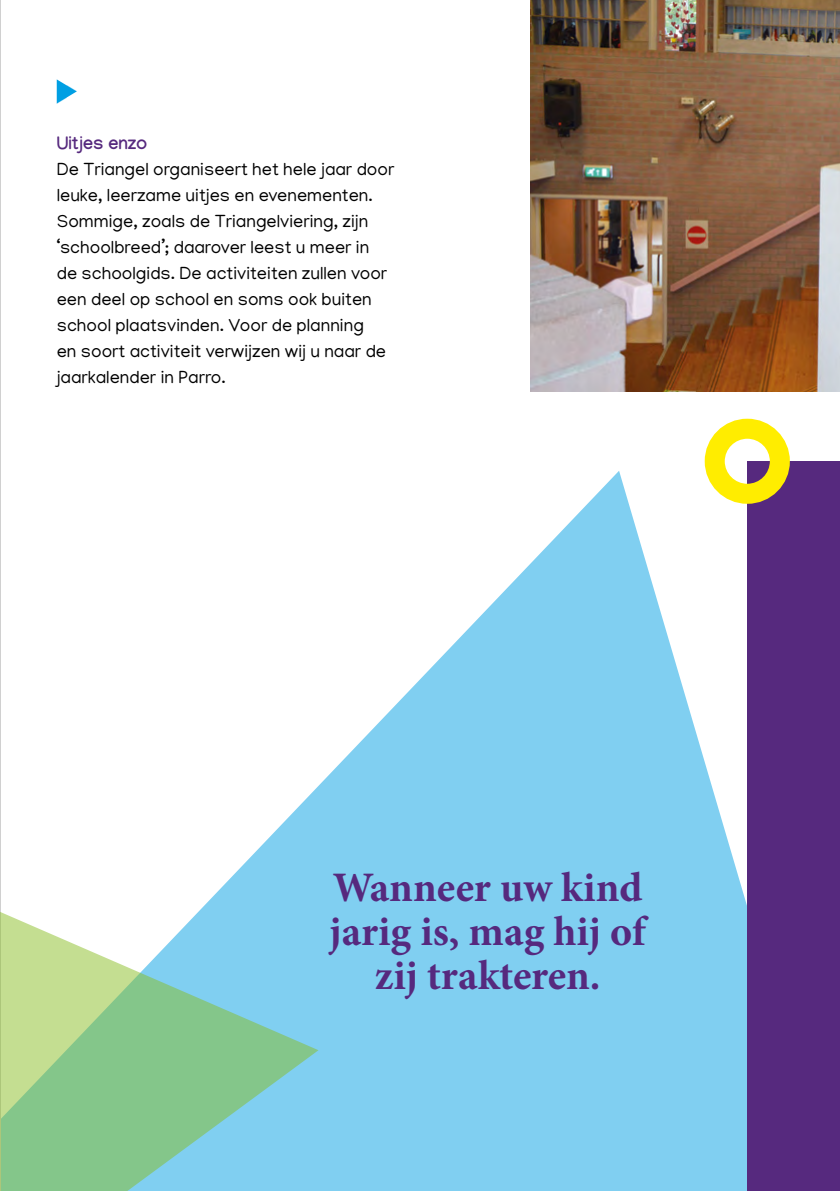
<style>
.page{position:relative;width:840px;height:1191px;background:#fff}
.page>*{position:absolute;margin:0;border:0;box-sizing:border-box;transform-origin:0 0}
.t1{font:700 42px/44px "Minion Pro";color:#56297e;text-align:center}
.t2{font:18px/26px "Manjari";color:#000}
.t3{font:700 18px "Manjari";color:#56297e}
</style>
<div class="page">
<svg style="left:57px;top:79px;width:20px;height:24px"></svg>
<svg style="left:318px;top:471px;width:428px;height:720px;fill:#80cff1"></svg>
<hr style="left:0;top:0;width:1px;height:1191px;background:#d0d0d0">
<img style="left:530px;top:0;width:309px;height:391px">
<div style="left:746px;top:461px;width:93px;height:730px;background:#56297e"></div>
<div style="left:704px;top:419px;width:85px;height:85px;border:20px solid #ffed00;border-radius:50%"></div>
<svg style="left:0;top:786px;width:318px;height:405px"></svg>
<p class="t3" style="left:57px;top:133px;width:92px">Uitjes enzo</p>
<p class="t2" style="left:57px;top:156px;width:339px">De Triangel organiseert het hele jaar door leuke, leerzame uitjes en evenementen.<br>Sommige, zoals de Triangelviering, zijn ‘schoolbreed’; daarover leest u meer in<br>de schoolgids. De activiteiten zullen voor een deel op school en soms ook buiten school plaatsvinden. Voor de planning<br>en soort activiteit verwijzen wij u naar de jaarkalender in Parro.</p>
<h1 class="t1" style="left:329px;top:865px;width:317px">Wanneer uw kind jarig is, mag hij of zij trakteren.</h1>
</div>
